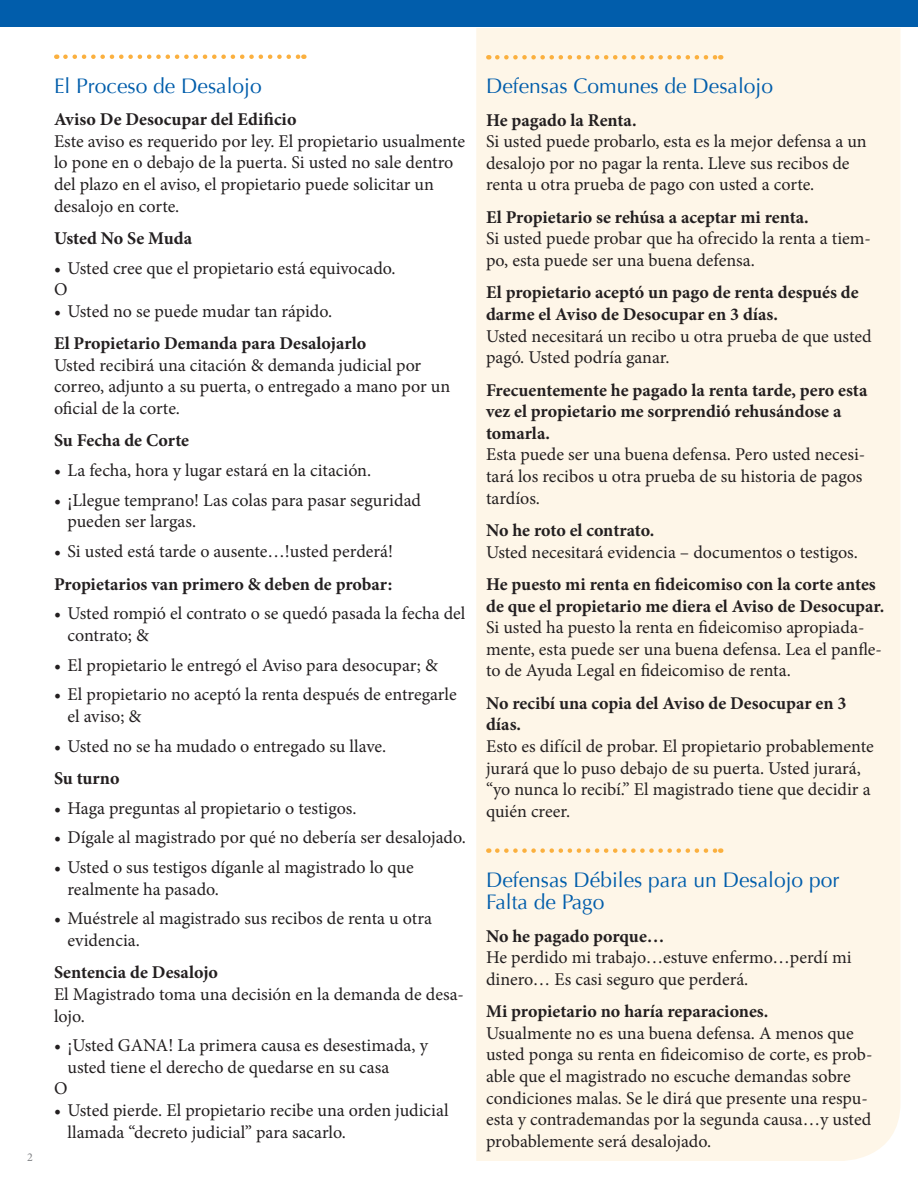
<style>
.page{position:relative;width:918px;height:1188px;background:#fff}
.page>*{position:absolute;margin:0;border:0;box-sizing:border-box;transform-origin:0 0}
.head{font:21px/22.5px "Optima";color:#015dab}
.bullets{font:18px/21.6px "Minion Pro";color:#231f20}
.subhead{font:700 18px/21.6px "Minion Pro";color:#231f20}
.t1{font:12px "Minion Pro";color:#808285}
</style>
<div class="page">
<div style="left:0;top:0;width:918px;height:27px;background:#015dab"></div>
<div style="left:476px;top:28px;width:425px;height:1133px;background:#fef6e8"></div>
<svg style="left:497px;top:55px;width:224px;height:5px"></svg>
<svg style="left:497px;top:848px;width:224px;height:5px"></svg>
<svg style="left:65px;top:54px;width:239px;height:5px"></svg>
<p class="t1" style="left:27px;top:1149px;width:7px">2</p>
<p class="head" style="left:54px;top:75px;width:209px">El Proceso de Desalojo</p>
<p class="subhead" style="left:54px;top:108px;width:244px">Aviso De Desocupar del Edificio</p>
<p class="bullets" style="left:54px;top:130px;width:413px">Este aviso es requerido por ley. El propietario usualmente lo pone en o debajo de la puerta. Si usted no sale dentro del plazo en el aviso, el propietario puede solicitar un desalojo en corte.</p>
<p class="subhead" style="left:54px;top:227px;width:140px">Usted No Se Muda</p>
<p class="bullets" style="left:54px;top:257px;width:343px">• Usted cree que el propietario está equivocado.</p>
<p class="bullets" style="left:54px;top:279px;width:15px">O</p>
<p class="bullets" style="left:54px;top:300px;width:280px">• Usted no se puede mudar tan rápido.</p>
<p class="subhead" style="left:54px;top:332px;width:314px">El Propietario Demanda para Desalojarlo</p>
<p class="bullets" style="left:54px;top:354px;width:398px">Usted recibirá una citación &amp; demanda judicial por correo, adjunto a su puerta, o entregado a mano por un oficial de la corte.</p>
<p class="subhead" style="left:54px;top:430px;width:137px">Su Fecha de Corte</p>
<p class="bullets" style="left:54px;top:460px;width:319px">• La fecha, hora y lugar estará en la citación.</p>
<p class="bullets" style="left:68px;top:489px;width:355px;text-indent:-14px">• ¡Llegue temprano! Las colas para pasar seguridad pueden ser largas.</p>
<p class="bullets" style="left:54px;top:541px;width:341px">• Si usted está tarde o ausente…!usted perderá!</p>
<p class="subhead" style="left:54px;top:573px;width:340px">Propietarios van primero &amp; deben de probar:</p>
<p class="bullets" style="left:68px;top:603px;width:399px;text-indent:-14px">• Usted rompió el contrato o se quedó pasada la fecha del contrato; &amp;</p>
<p class="bullets" style="left:54px;top:654px;width:385px">• El propietario le entregó el Aviso para desocupar; &amp;</p>
<p class="bullets" style="left:68px;top:684px;width:391px;text-indent:-14px">• El propietario no aceptó la renta después de entregarle el aviso; &amp;</p>
<p class="bullets" style="left:54px;top:735px;width:334px">• Usted no se ha mudado o entregado su llave.</p>
<p class="subhead" style="left:54px;top:767px;width:67px">Su turno</p>
<p class="bullets" style="left:54px;top:797px;width:304px">• Haga preguntas al propietario o testigos.</p>
<p class="bullets" style="left:54px;top:827px;width:413px">• Dígale al magistrado por qué no debería ser desalojado.</p>
<p class="bullets" style="left:68px;top:857px;width:348px;text-indent:-14px">• Usted o sus testigos díganle al magistrado lo que realmente ha pasado.</p>
<p class="bullets" style="left:68px;top:908px;width:366px;text-indent:-14px">• Muéstrele al magistrado sus recibos de renta u otra evidencia.</p>
<p class="subhead" style="left:54px;top:962px;width:166px">Sentencia de Desalojo</p>
<p class="bullets" style="left:54px;top:983px;width:412px">El Magistrado toma una decisión en la demanda de desa&shy;lojo.</p>
<p class="bullets" style="left:68px;top:1035px;width:362px;text-indent:-14px">• ¡Usted GANA! La primera causa es desestimada, y usted tiene el derecho de quedarse en su casa</p>
<p class="bullets" style="left:54px;top:1078px;width:15px">O</p>
<p class="bullets" style="left:68px;top:1100px;width:383px;text-indent:-14px">• Usted pierde. El propietario recibe una orden judicial llamada “decreto judicial” para sacarlo.</p>
<p class="head" style="left:486px;top:75px;width:289px">Defensas Comunes de Desalojo</p>
<p class="subhead" style="left:486px;top:109px;width:152px">He pagado la Renta.</p>
<p class="bullets" style="left:486px;top:131px;width:382px">Si usted puede probarlo, esta es la mejor defensa a un desalojo por no pagar la renta. Lleve sus recibos de renta u otra prueba de pago con usted a corte.</p>
<p class="subhead" style="left:486px;top:206px;width:324px">El Propietario se rehúsa a aceptar mi renta.</p>
<p class="bullets" style="left:486px;top:228px;width:387px">Si usted puede probar que ha ofrecido la renta a tiem&shy;po, esta puede ser una buena defensa.</p>
<p class="subhead" style="left:486px;top:282px;width:374px">El propietario aceptó un pago de renta después de darme el Aviso de Desocupar en 3 días.</p>
<p class="bullets" style="left:486px;top:325px;width:387px">Usted necesitará un recibo u otra prueba de que usted pagó. Usted podría ganar.</p>
<p class="subhead" style="left:486px;top:379px;width:383px">Frecuentemente he pagado la renta tarde, pero esta vez el propietario me sorprendió rehusándose a tomarla.</p>
<p class="bullets" style="left:486px;top:444px;width:381px">Esta puede ser una buena defensa. Pero usted necesi&shy;tará los recibos u otra prueba de su historia de pagos tardíos.</p>
<p class="subhead" style="left:486px;top:519px;width:170px">No he roto el contrato.</p>
<p class="bullets" style="left:486px;top:541px;width:373px">Usted necesitará evidencia – documentos o testigos.</p>
<p class="subhead" style="left:486px;top:573px;width:400px">He puesto mi renta en fideicomiso con la corte antes de que el propietario me diera el Aviso de Desocupar.</p>
<p class="bullets" style="left:486px;top:617px;width:397px">Si usted ha puesto la renta en fideicomiso apropiada&shy;mente, esta puede ser una buena defensa. Lea el panfle&shy;to de Ayuda Legal en fideicomiso de renta.</p>
<p class="subhead" style="left:486px;top:692px;width:362px">No recibí una copia del Aviso de Desocupar en 3 días.</p>
<p class="bullets" style="left:486px;top:736px;width:389px">Esto es difícil de probar. El propietario probablemente jurará que lo puso debajo de su puerta. Usted jurará, “yo nunca lo recibí.” El magistrado tiene que decidir a quién creer.</p>
<p class="head" style="left:486px;top:869px;width:355px">Defensas Débiles para un Desalojo por<br>Falta de Pago</p>
<p class="subhead" style="left:486px;top:925px;width:180px">No he pagado porque…</p>
<p class="bullets" style="left:486px;top:947px;width:367px">He perdido mi trabajo…estuve enfermo…perdí mi dinero… Es casi seguro que perderá.</p>
<p class="subhead" style="left:486px;top:1000px;width:284px">Mi propietario no haría reparaciones.</p>
<p class="bullets" style="left:486px;top:1022px;width:388px">Usualmente no es una buena defensa. A menos que usted ponga su renta en fideicomiso de corte, es prob&shy;able que el magistrado no escuche demandas sobre condiciones malas. Se le dirá que presente una respu&shy;esta y contrademandas por la segunda causa…y usted probablemente será desalojado.</p>
</div>
